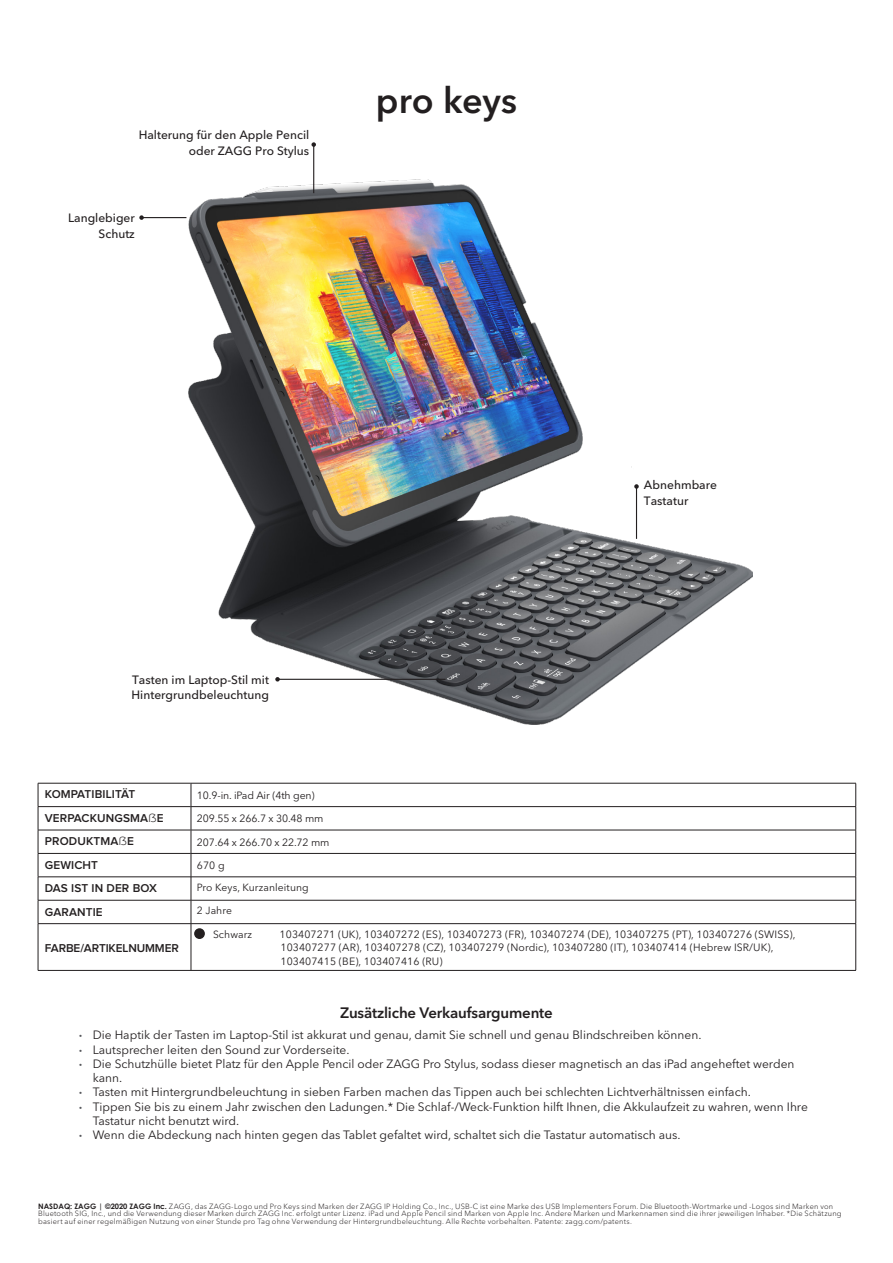
<style>
.page{position:relative;width:893px;height:1263px;background:#fff}
.page>*{position:absolute;margin:0;border:0;box-sizing:border-box;transform-origin:0 0}
.t1{font:600 36px "Avenir Next LT Pro";letter-spacing:.005em;color:#231f20}
.t2{font:600 15px "Avenir Next LT Pro";letter-spacing:-.01em;color:#231f20}
.t3{font:12px/14.2px "Avenir Next LT Pro";color:#231f20}
.t4{font:500 12px/15.8px "Avenir Next LT Pro";color:#231f20;text-align:right}
.t5{font:600 11.85px "Proxima Nova";letter-spacing:.01em;color:#231f20}
.t6{font:600 11.85px "Proxima Nova";letter-spacing:-.01em;color:#231f20}
.t7{font:10.5px/13.5px "Avenir Next LT Pro";letter-spacing:.01em;color:#231f20}
.t8{font:10.5px "Avenir Next LT Pro";letter-spacing:-.01em;color:#231f20}
.t9{font:10.35px "Avenir Next LT Pro";letter-spacing:.01em;color:#231f20}
.t10{font:300 7.5px/7.8px "Avenir Next LT Pro";letter-spacing:.025em;color:#231f20}
.s1{font-family:"Reason New";font-weight:300}
.s2{font-family:"Myriad Pro";font-weight:300;color:#54555a}
.s3{font-family:"Century Gothic";font-weight:700}
</style>
<div class="page">
<img style="left:189px;top:180px;width:563px;height:544px">
<hr style="left:38px;top:783px;width:153px;height:1px;background:#231f20">
<hr style="left:38px;top:806px;width:153px;height:1px;background:#231f20">
<hr style="left:38px;top:830px;width:153px;height:1px;background:#231f20">
<hr style="left:38px;top:853px;width:153px;height:1px;background:#231f20">
<hr style="left:38px;top:876px;width:153px;height:1px;background:#231f20">
<hr style="left:38px;top:900px;width:153px;height:1px;background:#231f20">
<hr style="left:191px;top:900px;width:665px;height:1px;background:#231f20">
<hr style="left:38px;top:923px;width:153px;height:1px;background:#231f20">
<hr style="left:191px;top:923px;width:665px;height:1px;background:#231f20">
<hr style="left:191px;top:924px;width:1px;height:46px;background:#231f20">
<hr style="left:191px;top:783px;width:665px;height:1px;background:#231f20">
<hr style="left:191px;top:806px;width:665px;height:1px;background:#231f20">
<hr style="left:191px;top:830px;width:665px;height:1px;background:#231f20">
<hr style="left:191px;top:853px;width:665px;height:1px;background:#231f20">
<svg style="left:191px;top:783px;width:1px;height:140px"></svg>
<hr style="left:191px;top:876px;width:665px;height:1px;background:#231f20">
<svg style="left:38px;top:783px;width:1px;height:140px"></svg>
<hr style="left:38px;top:924px;width:1px;height:46px;background:#231f20">
<hr style="left:855px;top:924px;width:1px;height:46px;background:#231f20">
<hr style="left:38px;top:970px;width:153px;height:1px;background:#231f20">
<hr style="left:191px;top:970px;width:665px;height:1px;background:#231f20">
<svg style="left:855px;top:783px;width:1px;height:140px"></svg>
<svg style="left:631px;top:467px;width:3px;height:4px"></svg>
<hr style="left:278px;top:679px;width:167px;height:1px;background:#231f20">
<svg style="left:275px;top:677px;width:5px;height:4px"></svg>
<hr style="left:142px;top:217px;width:44px;height:1px;background:#231f20">
<svg style="left:139px;top:215px;width:5px;height:5px"></svg>
<hr style="left:313px;top:145px;width:1px;height:48px;background:#231f20">
<svg style="left:311px;top:142px;width:5px;height:5px"></svg>
<hr style="left:636px;top:486px;width:1px;height:53px;background:#231f20">
<svg style="left:634px;top:484px;width:5px;height:5px"></svg>
<div style="left:194px;top:928px;width:11px;height:11px;background:#231f20;border-radius:50%"></div>
<p class="t4" style="left:139px;top:127px;width:172px">Halterung für den Apple Pencil oder ZAGG Pro Stylus</p>
<p class="t4" style="left:68px;top:210px;width:68px">Langlebiger<br>Schutz</p>
<h1 class="t1" style="left:376px;top:79px;width:143px">pro keys</h1>
<p class="t4" style="left:132px;top:671px;width:139px;text-align:left">Tasten im Laptop-Stil mit<br>Hintergrundbeleuchtung</p>
<p class="t4" style="left:644px;top:477px;width:75px;text-align:left">Abnehmbare<br>Tastatur</p>
<p class="t5" style="left:45px;top:789px;width:92px">KOMPATIBILITÄT</p>
<p class="t8" style="left:197px;top:789px;width:119px">10.9-in. iPad Air (4th gen)</p>
<p class="t5" style="left:45px;top:812px;width:120px">VERPACKUNGSMA<span class="s1">ẞ</span>E</p>
<p class="t8" style="left:197px;top:812px;width:128px">209.55 x 266.7 x 30.48 mm</p>
<p class="t5" style="left:45px;top:836px;width:91px">PRODUKTMA<span class="s1">ẞ</span>E</p>
<p class="t8" style="left:197px;top:836px;width:134px">207.64 x 266.70 x 22.72 mm</p>
<p class="t5" style="left:45px;top:859px;width:55px">GEWICHT</p>
<p class="t7" style="left:197px;top:859px;width:29px">670 g</p>
<p class="t5" style="left:45px;top:883px;width:114px">DAS IST IN DER BOX</p>
<p class="t9" style="left:197px;top:881px;width:113px">Pro Keys, Kurzanleitung</p>
<p class="t5" style="left:45px;top:906px;width:59px">GARANTIE</p>
<p class="t9" style="left:197px;top:904px;width:37px">2 Jahre</p>
<p class="t6" style="left:45px;top:942px;width:135px">FARBE/ARTIKELNUMMER</p>
<p class="t9" style="left:213px;top:928px;width:41px">Schwarz</p>
<p class="t7" style="left:280px;top:927px;width:517px">103407271 (UK), 103407272 (ES), 103407273 (FR), 103407274 (DE), 103407275 (PT), 103407276 (SWISS),<br>103407277 (AR), 103407278 (CZ), 103407279 (Nordic), 103407280 (IT), 103407414 (Hebrew ISR/UK),<br>103407415 (BE), 103407416 (RU)</p>
<p class="t2" style="left:340px;top:1004px;width:214px">Zusätzliche Verkaufsargumente</p>
<p class="t3" style="left:79px;top:1028px;width:624px"><span class="s2">•</span> Die Haptik der Tasten im Laptop-Stil ist akkurat und genau, damit Sie schnell und genau Blindschreiben können.</p>
<p class="t3" style="left:79px;top:1042px;width:272px"><span class="s2">•</span> Lautsprecher leiten den Sound zur Vorderseite.</p>
<p class="t3" style="left:93px;top:1056px;width:703px;text-indent:-14px"><span class="s2">•</span> Die Schutzhülle bietet Platz für den Apple Pencil oder ZAGG Pro Stylus, sodass dieser magnetisch an das iPad angeheftet werden kann.</p>
<p class="t3" style="left:79px;top:1085px;width:673px"><span class="s2">•</span> Tasten mit Hintergrundbeleuchtung in sieben Farben machen das Tippen auch bei schlechten Lichtverhältnissen einfach.</p>
<p class="t3" style="left:93px;top:1099px;width:717px;text-indent:-14px"><span class="s2">•</span> Tippen Sie bis zu einem Jahr zwischen den Ladungen.* Die Schlaf-/Weck-Funktion hilft Ihnen, die Akkulaufzeit zu wahren, wenn Ihre<br>Tastatur nicht benutzt wird.</p>
<p class="t3" style="left:79px;top:1128px;width:603px"><span class="s2">•</span> Wenn die Abdeckung nach hinten gegen das Tablet gefaltet wird, schaltet sich die Tastatur automatisch aus.</p>
<p class="t10" style="left:38px;top:1202px;width:805px"><span class="s3">NASDAQ: ZAGG | ©2020 ZAGG Inc.</span> ZAGG, das ZAGG-Logo und Pro Keys sind Marken der ZAGG IP Holding Co., Inc., USB-C ist eine Marke des USB Implementers Forum. Die Bluetooth-Wortmarke und -Logos sind Marken von<br>Bluetooth SIG, Inc., und die Verwendung dieser Marken durch ZAGG Inc. erfolgt unter Lizenz. iPad und Apple Pencil sind Marken von Apple Inc. Andere Marken und Markennamen sind die ihrer jeweiligen Inhaber. *Die Schätzung basiert auf einer regelmäßigen Nutzung von einer Stunde pro Tag ohne Verwendung der Hintergrundbeleuchtung. Alle Rechte vorbehalten. Patente: zagg.com/patents.</p>
</div>
